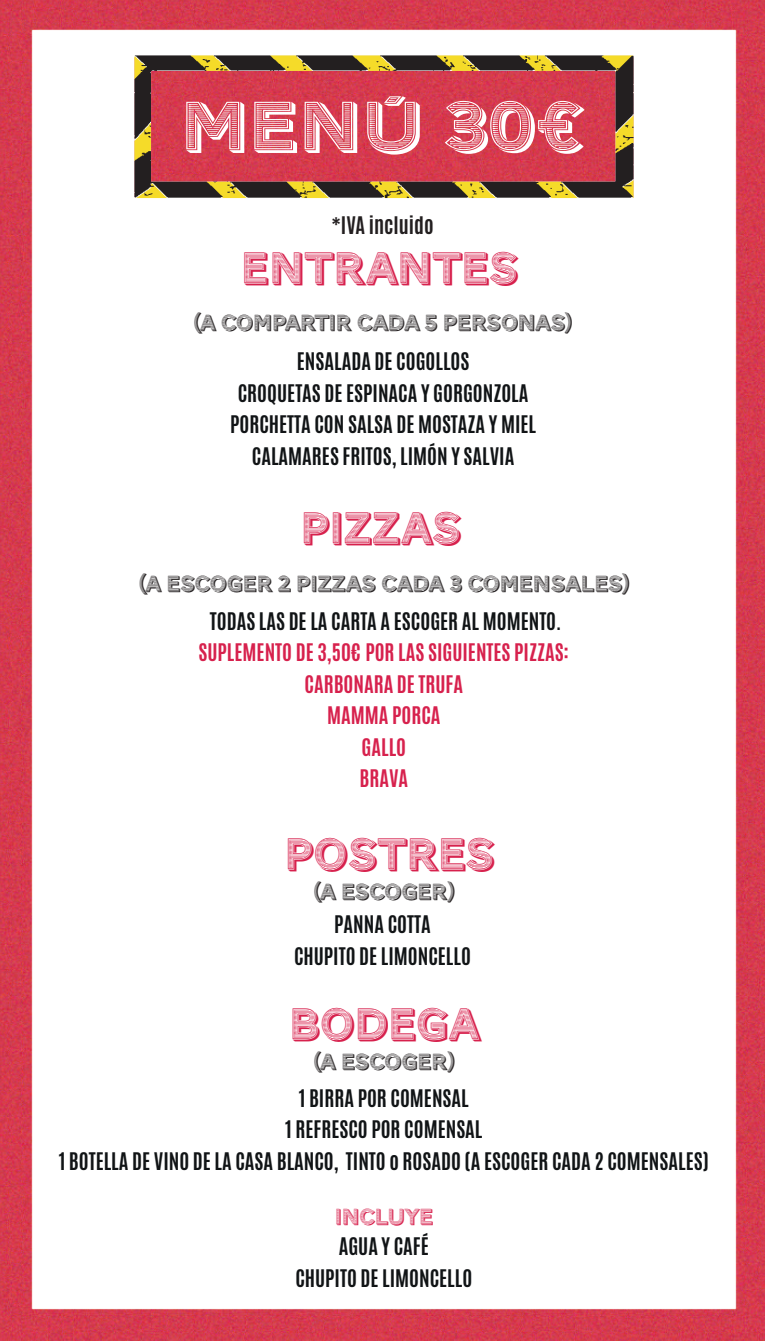
<style>
.page{position:relative;width:765px;height:1341px;background:#fff}
.page>*{position:absolute;margin:0;border:0;box-sizing:border-box;transform-origin:0 0}
.t1{font:70.42px "AW Conqueror Std Carved";color:#fff;scale:1.14 1}
.t2{font:45.45px "AW Conqueror Std Carved";color:#d7214d}
.t3{font:22.5px "AW Conqueror Std Carved";color:#231f20}
.t4{font:22.5px "AW Conqueror Std Carved";color:#d7214d}
.t5{font:700 20.25px/31.5px "Antonio";color:#111416;text-align:center}
.t6{font:700 20.25px/31.5px "Antonio";color:#d7214d;text-align:center}
.t7{font:700 20.25px "Antonio";color:#231f20}
</style>
<div class="page">
<img style="left:0;top:0;width:743px;height:1341px">
<img style="left:53px;top:0;width:660px;height:279px">
<img style="left:743px;top:0;width:21px;height:1341px">
<h1 class="t1" style="left:179px;top:89px;width:355px">MENÚ 30€</h1>
<p class="t7" style="left:331px;top:210px;width:104px">*IVA incluido</p>
<h2 class="t2" style="left:240px;top:244px;width:279px">ENTRANTES</h2>
<p class="t3" style="left:193px;top:311px;width:380px">(A COMPARTIR CADA 5 PERSONAS)</p>
<p class="t5" style="left:230px;top:346px;width:307px">ENSALADA DE COGOLLOS<br>CROQUETAS DE ESPINACA Y GORGONZOLA<br>PORCHETTA CON SALSA DE MOSTAZA Y MIEL<br>CALAMARES FRITOS, LIMÓN Y SALVIA</p>
<h2 class="t2" style="left:299px;top:504px;width:162px">PIZZAS</h2>
<p class="t3" style="left:138px;top:572px;width:492px">(A ESCOGER 2 PIZZAS CADA 3 COMENSALES)</p>
<p class="t5" style="left:210px;top:606px;width:353px">TODAS LAS DE LA CARTA A ESCOGER AL MOMENTO.</p>
<p class="t6" style="left:198px;top:637px;width:372px">SUPLEMENTO DE 3,50€ POR LAS SIGUIENTES PIZZAS:<br>CARBONARA DE TRUFA<br>MAMMA PORCA<br>GALLO<br>BRAVA</p>
<h2 class="t2" style="left:283px;top:830px;width:212px">POSTRES</h2>
<p class="t3" style="left:313px;top:880px;width:143px">(A ESCOGER)</p>
<p class="t5" style="left:294px;top:909px;width:178px">PANNA COTTA<br>CHUPITO DE LIMONCELLO</p>
<h2 class="t2" style="left:288px;top:1000px;width:192px">BODEGA</h2>
<p class="t3" style="left:313px;top:1050px;width:143px">(A ESCOGER)</p>
<p class="t5" style="left:59px;top:1083px;width:651px">1 BIRRA POR COMENSAL<br>1 REFRESCO POR COMENSAL<br>1 BOTELLA DE VINO DE LA CASA BLANCO, TINTO o ROSADO (A ESCOGER CADA 2 COMENSALES)</p>
<p class="t4" style="left:334px;top:1204px;width:100px">INCLUYE</p>
<p class="t5" style="left:295px;top:1231px;width:178px">AGUA Y CAFÉ<br>CHUPITO DE LIMONCELLO</p>
</div>
